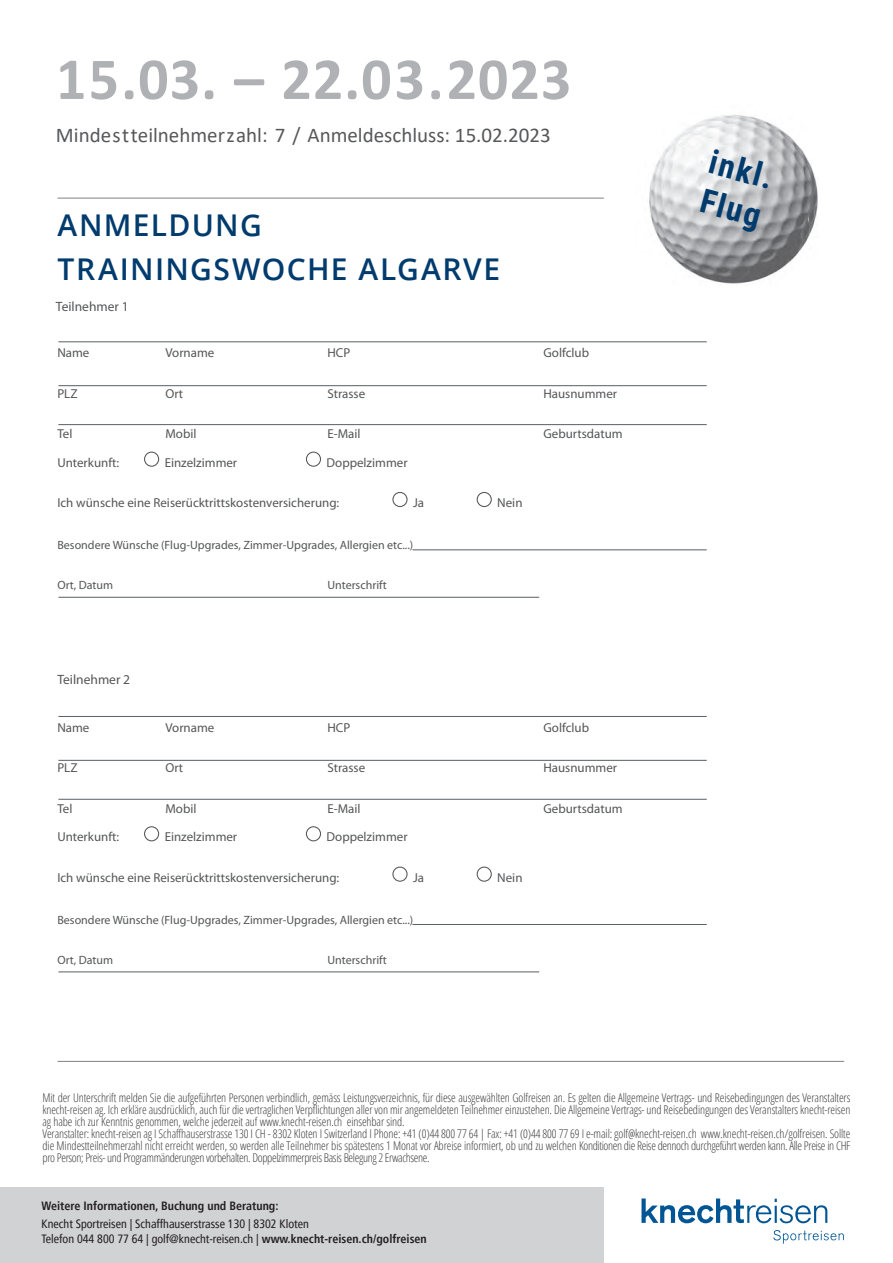
<style>
.page{position:relative;width:893px;height:1263px;background:#fff}
.page>*{position:absolute;margin:0;border:0;box-sizing:border-box;transform-origin:0 0}
.t1{font:700 60px "Calibri";letter-spacing:.015em;color:#b0b1b5}
.t2{font:700 33px/39.6px "Roboto Condensed";color:#003b6e}
.t3{font:600 30px/44.5px "Open Sans";letter-spacing:.045em;color:#003b6e}
.t4{font:21px "Calibri";color:#57585a}
.t5{font:13.5px "Myriad Pro";color:#545557}
.t6{font:12.9px "Myriad Pro";color:#545557}
.t7{font:300 condensed 12px/12px "Open Sans";letter-spacing:-.01em;color:#3e3e3f}
.t8{font:12px "Myriad Pro";color:#545557}
.t9{font:condensed 12px/14.4px "Frutiger LT Pro";color:#231f20}
.t10{font:700 condensed 12px "Frutiger LT Pro";color:#231f20}
.s1{font-weight:700}
</style>
<div class="page">
<hr style="left:57px;top:1061px;width:787px;height:1px;background:#808285">
<hr style="left:57px;top:198px;width:547px;height:1px;background:#808285">
<svg style="left:641px;top:1198px;width:186px;height:25px"></svg>
<svg style="left:773px;top:1230px;width:71px;height:14px"></svg>
<div style="left:0;top:1188px;width:604px;height:75px;background:#d1d2d4"></div>
<div style="left:144px;top:452px;width:15px;height:15px;border:1px solid #57585a;border-radius:50%"></div>
<div style="left:306px;top:452px;width:15px;height:15px;border:1px solid #57585a;border-radius:50%"></div>
<div style="left:392px;top:492px;width:16px;height:15px;border:1px solid #57585a;border-radius:50%"></div>
<div style="left:477px;top:492px;width:15px;height:15px;border:1px solid #57585a;border-radius:50%"></div>
<hr style="left:58px;top:342px;width:649px;height:1px;background:#576065">
<hr style="left:58px;top:385px;width:649px;height:1px;background:#576065">
<hr style="left:412px;top:550px;width:295px;height:1px;background:#576065">
<hr style="left:58px;top:597px;width:481px;height:1px;background:#576065">
<hr style="left:58px;top:424px;width:649px;height:1px;background:#576065">
<div style="left:144px;top:826px;width:15px;height:15px;border:1px solid #57585a;border-radius:50%"></div>
<div style="left:306px;top:826px;width:15px;height:15px;border:1px solid #57585a;border-radius:50%"></div>
<div style="left:392px;top:866px;width:16px;height:16px;border:1px solid #57585a;border-radius:50%"></div>
<div style="left:477px;top:866px;width:15px;height:16px;border:1px solid #57585a;border-radius:50%"></div>
<hr style="left:58px;top:716px;width:649px;height:1px;background:#576065">
<hr style="left:58px;top:760px;width:649px;height:1px;background:#576065">
<hr style="left:412px;top:924px;width:295px;height:1px;background:#576065">
<hr style="left:58px;top:972px;width:481px;height:1px;background:#576065">
<hr style="left:58px;top:799px;width:649px;height:1px;background:#576065">
<img style="left:649px;top:114px;width:169px;height:170px">
<h1 class="t1" style="left:56px;top:37px;width:517px">15.03. – 22.03.2023</h1>
<h3 class="t4" style="left:56px;top:120px;width:496px">Mindestteilnehmerzahl: 7 / Anmeldeschluss: 15.02.2023</h3>
<h3 class="t3" style="left:57px;top:202px;width:444px">ANMELDUNG<br>TRAININGSWOCHE ALGARVE</h3>
<p class="t5" style="left:56px;top:298px;width:74px">Teilnehmer 1</p>
<p class="t6" style="left:57px;top:345px;width:34px">Name</p>
<p class="t6" style="left:165px;top:345px;width:50px">Vorname</p>
<p class="t6" style="left:327px;top:345px;width:24px">HCP</p>
<p class="t6" style="left:543px;top:345px;width:47px">Golfclub</p>
<p class="t6" style="left:57px;top:385px;width:22px">PLZ</p>
<p class="t6" style="left:165px;top:385px;width:19px">Ort</p>
<p class="t6" style="left:327px;top:385px;width:39px">Strasse</p>
<p class="t6" style="left:543px;top:385px;width:75px">Hausnummer</p>
<p class="t6" style="left:57px;top:426px;width:17px">Tel</p>
<p class="t6" style="left:165px;top:426px;width:33px">Mobil</p>
<p class="t6" style="left:327px;top:426px;width:35px">E-Mail</p>
<p class="t6" style="left:543px;top:426px;width:81px">Geburtsdatum</p>
<p class="t6" style="left:57px;top:454px;width:63px">Unterkunft:</p>
<p class="t6" style="left:165px;top:454px;width:74px">Einzelzimmer</p>
<p class="t6" style="left:327px;top:454px;width:83px">Doppelzimmer</p>
<p class="t6" style="left:57px;top:495px;width:283px">Ich wünsche eine Reiserücktrittskostenversicherung:</p>
<p class="t6" style="left:413px;top:495px;width:13px">Ja</p>
<p class="t6" style="left:497px;top:495px;width:27px">Nein</p>
<p class="t8" style="left:57px;top:538px;width:357px">Besondere Wünsche (Flug-Upgrades, Zimmer-Upgrades, Allergien etc...)</p>
<p class="t8" style="left:57px;top:578px;width:57px">Ort, Datum</p>
<p class="t8" style="left:327px;top:578px;width:61px">Unterschrift</p>
<p class="t5" style="left:57px;top:671px;width:74px">Teilnehmer 2</p>
<p class="t6" style="left:57px;top:720px;width:34px">Name</p>
<p class="t6" style="left:165px;top:720px;width:50px">Vorname</p>
<p class="t6" style="left:327px;top:720px;width:24px">HCP</p>
<p class="t6" style="left:543px;top:720px;width:47px">Golfclub</p>
<p class="t6" style="left:57px;top:760px;width:22px">PLZ</p>
<p class="t6" style="left:165px;top:760px;width:19px">Ort</p>
<p class="t6" style="left:327px;top:760px;width:39px">Strasse</p>
<p class="t6" style="left:543px;top:760px;width:75px">Hausnummer</p>
<p class="t6" style="left:57px;top:800px;width:17px">Tel</p>
<p class="t6" style="left:165px;top:800px;width:33px">Mobil</p>
<p class="t6" style="left:327px;top:800px;width:35px">E-Mail</p>
<p class="t6" style="left:543px;top:800px;width:81px">Geburtsdatum</p>
<p class="t6" style="left:57px;top:829px;width:63px">Unterkunft:</p>
<p class="t6" style="left:165px;top:829px;width:74px">Einzelzimmer</p>
<p class="t6" style="left:327px;top:829px;width:83px">Doppelzimmer</p>
<p class="t6" style="left:57px;top:869px;width:283px">Ich wünsche eine Reiserücktrittskostenversicherung:</p>
<p class="t6" style="left:413px;top:869px;width:13px">Ja</p>
<p class="t6" style="left:497px;top:869px;width:27px">Nein</p>
<p class="t8" style="left:57px;top:912px;width:357px">Besondere Wünsche (Flug-Upgrades, Zimmer-Upgrades, Allergien etc...)</p>
<p class="t8" style="left:57px;top:953px;width:57px">Ort, Datum</p>
<p class="t8" style="left:327px;top:953px;width:61px">Unterschrift</p>
<h2 class="t2" style="left:715px;top:141px;width:66px;rotate:15deg">inkl.<br>Flug</h2>
<p class="t7" style="left:43px;top:1091px;width:809px">Mit der Unterschrift melden Sie die aufgeführten Personen verbindlich, gemäss Leistungsverzeichnis, für diese ausgewählten Golfreisen an. Es gelten die Allgemeine Vertrags- und Reisebedingungen des Veranstalters knecht-reisen ag. Ich erkläre ausdrücklich, auch für die vertraglichen Verpflichtungen aller von mir angemeldeten Teilnehmer einzustehen. Die Allgemeine Vertrags- und Reisebedingungen des Veranstalters knecht-reisen ag habe ich zur Kenntnis genommen, welche jederzeit auf www.knecht-reisen.ch einsehbar sind.<br>Veranstalter: knecht-reisen ag I Schaffhauserstrasse 130 I CH - 8302 Kloten I Switzerland I Phone: +41 (0)44 800 77 64 | Fax: +41 (0)44 800 77 69 I e-mail: golf@knecht-reisen.ch www.knecht-reisen.ch/golfreisen. Sollte die Mindestteilnehmerzahl nicht erreicht werden, so werden alle Teilnehmer bis spätestens 1 Monat vor Abreise informiert, ob und zu welchen Konditionen die Reise dennoch durchgeführt werden kann. Alle Preise in CHF pro Person; Preis- und Programmänderungen vorbehalten. Doppelzimmerpreis Basis Belegung 2 Erwachsene.</p>
<p class="t10" style="left:42px;top:1199px;width:238px">Weitere Informationen, Buchung und Beratung:</p>
<p class="t9" style="left:42px;top:1217px;width:387px">Knecht Sportreisen | Schaffhauserstrasse 130 | 8302 Kloten<br>Telefon 044 800 77 64 | golf@knecht-reisen.ch | <span class="s1">www.knecht-reisen.ch/golfreisen</span></p>
</div>
